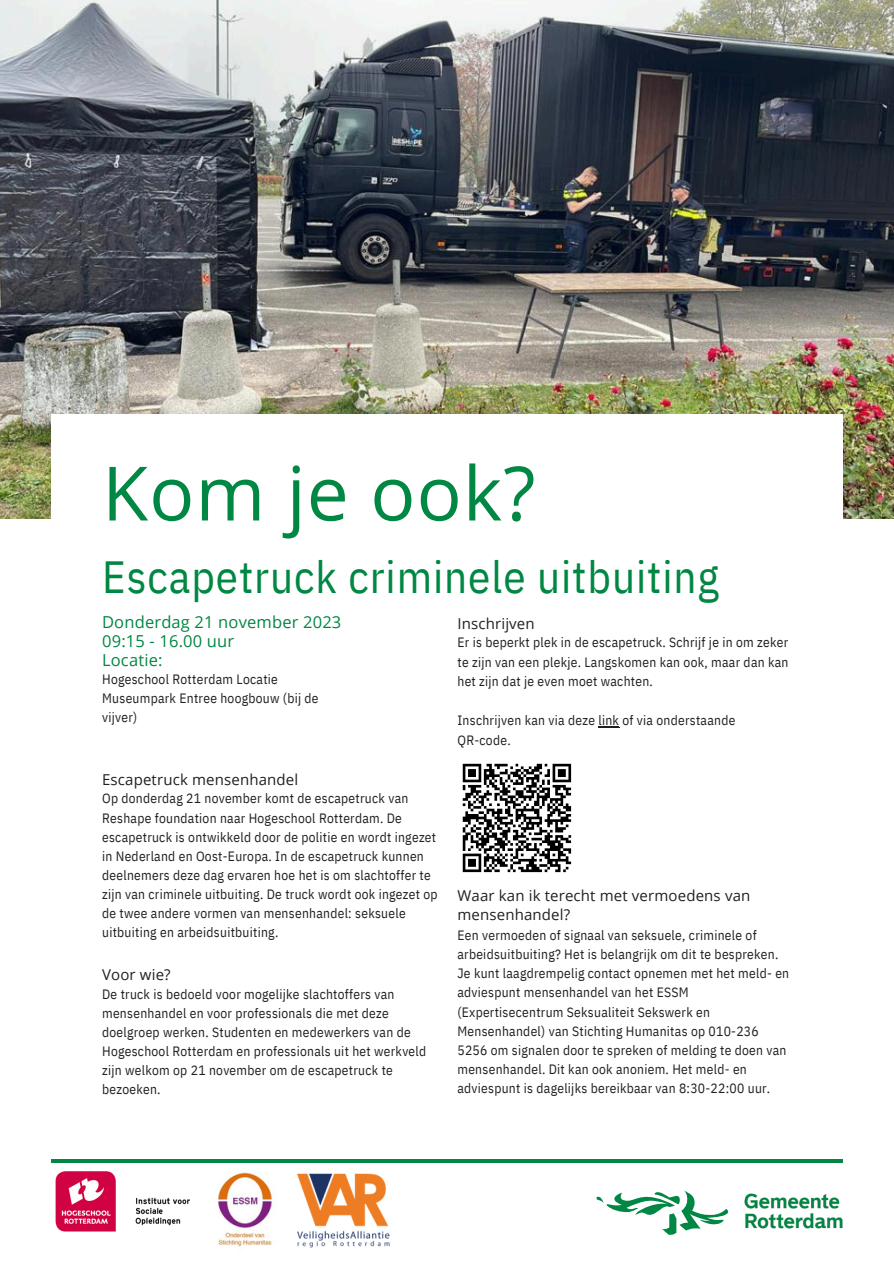
<style>
.page{position:relative;width:894px;height:1264px;background:#fff}
.page>*{position:absolute;margin:0;border:0;box-sizing:border-box;transform-origin:0 0}
.t1{font:75px "Open Sans";letter-spacing:.015em;color:#008743}
.t2{font:45px "IBM Plex Sans Cond";letter-spacing:.02em;color:#008743}
.t3{font:16.5px/19.2px "Open Sans";letter-spacing:.01em;color:#008743}
.t4{font:15px/19.2px "Open Sans";letter-spacing:.01em;color:#231f20}
.t5{font:13.5px/19.2px "IBM Plex Sans Cond";letter-spacing:.02em;color:#231f20}
.t6{font:10.5px "Montserrat";color:#231f20}
</style>
<div class="page">
<svg style="left:596px;top:1190px;width:132px;height:44px"></svg>
<hr style="left:51px;top:1159px;width:791px;height:3px;background:#008743">
<img style="left:744px;top:1193px;width:99px;height:36px">
<img style="left:0;top:0;width:893px;height:518px">
<div style="left:51px;top:414px;width:791px;height:106px;background:#fff"></div>
<img style="left:55px;top:1171px;width:135px;height:61px">
<img style="left:217px;top:1172px;width:56px;height:75px">
<img style="left:297px;top:1173px;width:93px;height:75px">
<svg style="left:598px;top:726px;width:21px;height:2px"></svg>
<svg style="left:462px;top:763px;width:110px;height:110px"></svg>
<h2 class="t1" style="left:102px;top:440px;width:434px">Kom je ook?</h2>
<h2 class="t2" style="left:102px;top:546px;width:618px">Escapetruck criminele uitbuiting</h2>
<p class="t3" style="left:102px;top:611px;width:241px">Donderdag 21 november 2023<br>09:15 - 16.00 uur</p>
<p class="t3" style="left:102px;top:650px;width:62px">Locatie:</p>
<h2 class="t5" style="left:102px;top:669px;width:218px">Hogeschool Rotterdam Locatie<br>Museumpark Entree hoogbouw (bij de vijver)</h2>
<p class="t4" style="left:457px;top:613px;width:79px">Inschrijven</p>
<p class="t5" style="left:457px;top:632px;width:332px;text-align:justify">Er is beperkt plek in de escapetruck. Schrijf je in om zeker te zijn van een plekje. Langskomen kan ook, maar dan kan het zijn dat je even moet wachten.</p>
<h2 class="t5" style="left:457px;top:710px;width:279px">Inschrijven kan via deze link of via onderstaande<br>QR-code.</h2>
<p class="t4" style="left:102px;top:769px;width:197px">Escapetruck mensenhandel</p>
<h2 class="t5" style="left:102px;top:788px;width:337px">Op donderdag 21 november komt de escapetruck van Reshape foundation naar Hogeschool Rotterdam. De escapetruck is ontwikkeld door de politie en wordt ingezet in Nederland en Oost-Europa. In de escapetruck kunnen deelnemers deze dag ervaren hoe het is om slachtoffer te zijn van criminele uitbuiting. De truck wordt ook ingezet op de twee andere vormen van mensenhandel: seksuele uitbuiting en arbeidsuitbuiting.</h2>
<p class="t4" style="left:102px;top:964px;width:70px">Voor wie?</p>
<p class="t5" style="left:102px;top:983px;width:325px">De truck is bedoeld voor mogelijke slachtoffers van mensenhandel en voor professionals die met deze doelgroep werken. Studenten en medewerkers van de Hogeschool Rotterdam en professionals uit het werkveld zijn welkom op 21 november om de escapetruck te bezoeken.</p>
<p class="t4" style="left:457px;top:885px;width:294px">Waar kan ik terecht met vermoedens van mensenhandel?</p>
<p class="t5" style="left:457px;top:925px;width:333px">Een vermoeden of signaal van seksuele, criminele of arbeidsuitbuiting? Het is belangrijk om dit te bespreken.<br>Je kunt laagdrempelig contact opnemen met het meld- en adviespunt mensenhandel van het ESSM (Expertisecentrum Seksualiteit Sekswerk en Mensenhandel) van Stichting Humanitas op 010-236<br>5256 om signalen door te spreken of melding te doen van mensenhandel. Dit kan ook anoniem. Het meld- en adviespunt is dagelijks bereikbaar van 8:30-22:00 uur.</p>
<p class="t6" style="left:831px;top:395px;width:4px;rotate:-90deg">.</p>
</div>
